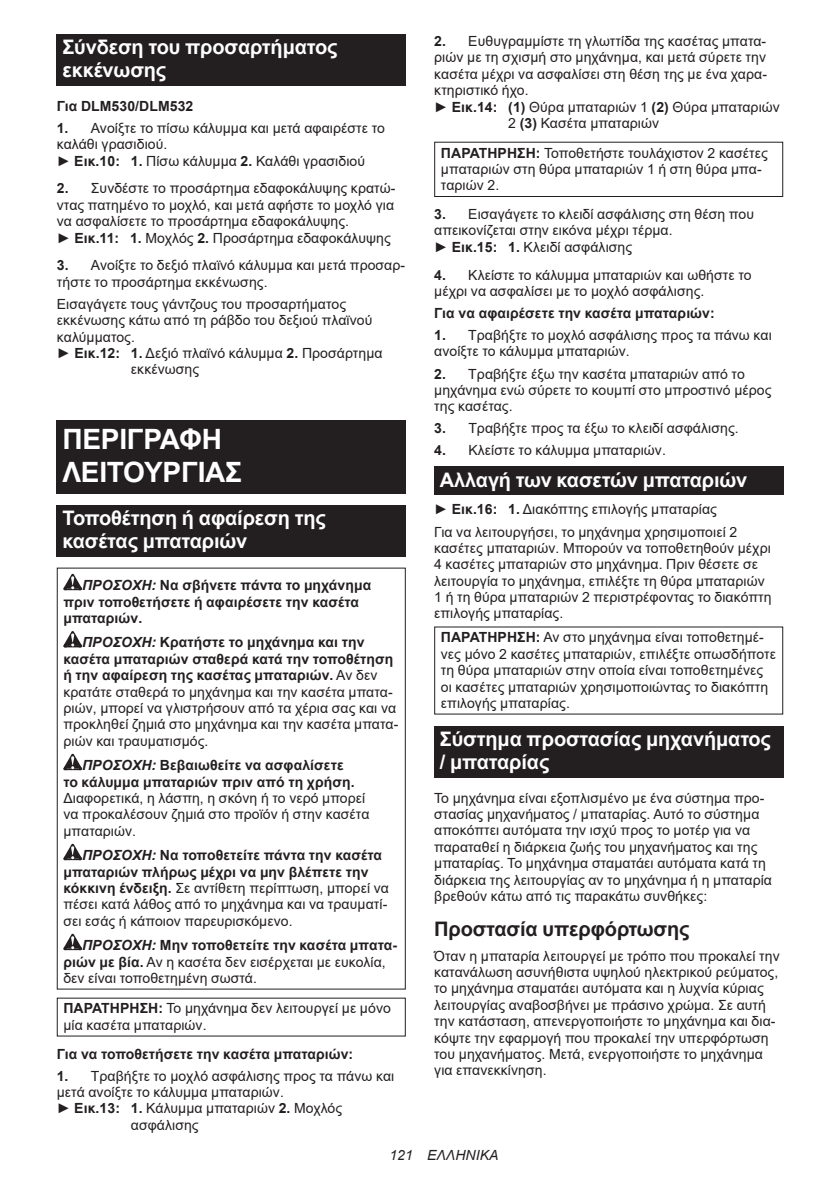
<style>
.page{position:relative;width:840px;height:1191px;background:#fff}
.page>*{position:absolute;margin:0;border:0;box-sizing:border-box;transform-origin:0 0}
.t1{font:700 28px/32.8px "Arial";letter-spacing:-.01em;color:#fff}
.t2{font:700 20px/23.4px "Arial";letter-spacing:-.01em;color:#fff}
.t3{font:700 20px "Arial";letter-spacing:-.01em;color:#231f20}
.t4{font:14px/16.4px "Arial";letter-spacing:.005em;color:#231f20}
.t5{font:700 14px/16.4px "Arial";letter-spacing:.005em;color:#231f20}
.t6{font:italic 14px "Arial";letter-spacing:.005em;color:#231f20}
.s1{font-weight:700}
.s2{font-style:italic}
.s3{font-weight:700;font-style:italic}
</style>
<div class="page">
<div style="left:57px;top:34px;width:348px;height:52px;background:#231f20"></div>
<div style="left:57px;top:419px;width:348px;height:74px;background:#231f20"></div>
<div style="left:57px;top:505px;width:348px;height:52px;background:#231f20"></div>
<svg style="left:63px;top:574px;width:19px;height:16px"></svg>
<svg style="left:63px;top:631px;width:19px;height:16px"></svg>
<svg style="left:63px;top:754px;width:19px;height:16px"></svg>
<svg style="left:63px;top:843px;width:19px;height:17px"></svg>
<svg style="left:63px;top:933px;width:19px;height:17px"></svg>
<div style="left:434px;top:142px;width:348px;height:55px;border:1px solid #231f20"></div>
<div style="left:434px;top:467px;width:348px;height:28px;background:#231f20"></div>
<div style="left:434px;top:726px;width:348px;height:52px;background:#231f20"></div>
<h2 class="t2" style="left:62px;top:36px;width:276px">Σύνδεση του προσαρτήματος εκκένωσης</h2>
<p class="t5" style="left:57px;top:98px;width:138px">Για DLM530/DLM532</p>
<p class="t4" style="left:57px;top:120px;width:329px"><span class="s1">1.</span> Ανοίξτε το πίσω κάλυμμα και μετά αφαιρέστε το καλάθι γρασιδιού.<br>► <span class="s1">Εικ.10: 1.</span> Πίσω κάλυμμα <span class="s1">2.</span> Καλάθι γρασιδιού</p>
<p class="t4" style="left:57px;top:180px;width:340px"><span class="s1">2.</span> Συνδέστε το προσάρτημα εδαφοκάλυψης κρατώ&shy;ντας πατημένο το μοχλό, και μετά αφήστε το μοχλό για να ασφαλίσετε το προσάρτημα εδαφοκάλυψης.<br>► <span class="s1">Εικ.11: 1.</span> Μοχλός <span class="s1">2.</span> Προσάρτημα εδαφοκάλυψης</p>
<p class="t4" style="left:57px;top:257px;width:349px"><span class="s1">3.</span> Ανοίξτε το δεξιό πλαϊνό κάλυμμα και μετά προσαρ&shy;τήστε το προσάρτημα εκκένωσης.</p>
<p class="t4" style="left:57px;top:295px;width:290px">Εισαγάγετε τους γάντζους του προσαρτήματος</p>
<p class="t4" style="left:57px;top:312px;width:317px">εκκένωσης κάτω από τη ράβδο του δεξιού πλαϊνού</p>
<p class="t4" style="left:57px;top:328px;width:80px">καλύμματος.</p>
<p class="t4" style="left:57px;top:345px;width:327px">► <span class="s1">Εικ.12: 1.</span> Δεξιό πλαϊνό κάλυμμα <span class="s1">2.</span> Προσάρτημα</p>
<p class="t4" style="left:131px;top:361px;width:70px">εκκένωσης</p>
<h1 class="t1" style="left:62px;top:423px;width:181px">ΠΕΡΙΓΡΑΦΗ<br>ΛΕΙΤΟΥΡΓΙΑΣ</h1>
<h2 class="t2" style="left:62px;top:506px;width:265px">Τοποθέτηση ή αφαίρεση της κασέτας μπαταριών</h2>
<p class="t5" style="left:63px;top:577px;width:309px;text-indent:19px"><span class="s2">ΠΡΟΣΟΧΗ:</span> Να σβήνετε πάντα το μηχάνημα πριν τοποθετήσετε ή αφαιρέσετε την κασέτα μπαταριών.</p>
<p class="t4" style="left:63px;top:634px;width:336px;text-indent:19px"><span class="s3">ΠΡΟΣΟΧΗ:</span> <span class="s1">Κρατήστε το μηχάνημα και την κασέτα μπαταριών σταθερά κατά την τοποθέτηση ή την αφαίρεση της κασέτας μπαταριών.</span> Αν δεν κρατάτε σταθερά το μηχάνημα και την κασέτα μπατα&shy;ριών, μπορεί να γλιστρήσουν από τα χέρια σας και να προκληθεί ζημιά στο μηχάνημα και την κασέτα μπατα&shy;ριών και τραυματισμός.</p>
<p class="t5" style="left:63px;top:757px;width:292px;text-align:center"><span class="s2">ΠΡΟΣΟΧΗ:</span> Βεβαιωθείτε να ασφαλίσετε<br>το κάλυμμα μπαταριών πριν από τη χρήση.</p>
<p class="t4" style="left:63px;top:789px;width:307px">Διαφορετικά, η λάσπη, η σκόνη ή το νερό μπορεί να προκαλέσουν ζημιά στο προϊόν ή στην κασέτα μπαταριών.</p>
<p class="t4" style="left:63px;top:847px;width:327px;text-indent:19px"><span class="s3">ΠΡΟΣΟΧΗ:</span> <span class="s1">Να τοποθετείτε πάντα την κασέτα μπαταριών πλήρως μέχρι να μην βλέπετε την κόκκινη ένδειξη.</span> Σε αντίθετη περίπτωση, μπορεί να πέσει κατά λάθος από το μηχάνημα και να τραυματί&shy;σει εσάς ή κάποιον παρευρισκόμενο.</p>
<p class="t4" style="left:63px;top:937px;width:335px;text-indent:19px"><span class="s3">ΠΡΟΣΟΧΗ:</span> <span class="s1">Μην τοποθετείτε την κασέτα μπατα&shy;ριών με βία.</span> Αν η κασέτα δεν εισέρχεται με ευκολία, δεν είναι τοποθετημένη σωστά.</p>
<p class="t4" style="left:63px;top:1000px;width:329px"><span class="s1">ΠΑΡΑΤΗΡΗΣΗ:</span> Το μηχάνημα δεν λειτουργεί με μόνο μία κασέτα μπαταριών.</p>
<p class="t5" style="left:57px;top:1045px;width:298px">Για να τοποθετήσετε την κασέτα μπαταριών:</p>
<p class="t4" style="left:57px;top:1067px;width:339px"><span class="s1">1.</span> Τραβήξτε το μοχλό ασφάλισης προς τα πάνω και</p>
<p class="t4" style="left:57px;top:1083px;width:228px">μετά ανοίξτε το κάλυμμα μπαταριών.</p>
<p class="t4" style="left:57px;top:1100px;width:287px">► <span class="s1">Εικ.13: 1.</span> Κάλυμμα μπαταριών <span class="s1">2.</span> Μοχλός</p>
<p class="t4" style="left:131px;top:1116px;width:69px">ασφάλισης</p>
<p class="t4" style="left:434px;top:33px;width:333px"><span class="s1">2.</span> Ευθυγραμμίστε τη γλωττίδα της κασέτας μπατα-</p>
<p class="t4" style="left:434px;top:49px;width:333px">ριών με τη σχισμή στο μηχάνημα, και μετά σύρετε την</p>
<p class="t4" style="left:434px;top:66px;width:334px">κασέτα μέχρι να ασφαλίσει στη θέση της με ένα χαρα-</p>
<p class="t4" style="left:434px;top:82px;width:96px">κτηριστικό ήχο.</p>
<p class="t4" style="left:434px;top:98px;width:347px">► <span class="s1">Εικ.14: (1)</span> Θύρα μπαταριών 1 <span class="s1">(2)</span> Θύρα μπαταριών</p>
<p class="t4" style="left:508px;top:115px;width:152px">2 <span class="s1">(3)</span> Κασέτα μπαταριών</p>
<p class="t4" style="left:440px;top:144px;width:328px"><span class="s1">ΠΑΡΑΤΗΡΗΣΗ:</span> Τοποθετήστε τουλάχιστον 2 κασέτες μπαταριών στη θύρα μπαταριών 1 ή στη θύρα μπα&shy;ταριών 2.</p>
<p class="t4" style="left:434px;top:206px;width:321px"><span class="s1">3.</span> Εισαγάγετε το κλειδί ασφάλισης στη θέση που απεικονίζεται στην εικόνα μέχρι τέρμα.<br>► <span class="s1">Εικ.15: 1.</span> Κλειδί ασφάλισης</p>
<p class="t4" style="left:434px;top:266px;width:319px"><span class="s1">4.</span> Κλείστε το κάλυμμα μπαταριών και ωθήστε το μέχρι να ασφαλίσει με το μοχλό ασφάλισης.</p>
<p class="t5" style="left:434px;top:305px;width:282px">Για να αφαιρέσετε την κασέτα μπαταριών:</p>
<p class="t4" style="left:434px;top:327px;width:339px"><span class="s1">1.</span> Τραβήξτε το μοχλό ασφάλισης προς τα πάνω και ανοίξτε το κάλυμμα μπαταριών.</p>
<p class="t4" style="left:434px;top:365px;width:338px"><span class="s1">2.</span> Τραβήξτε έξω την κασέτα μπαταριών από το μηχάνημα ενώ σύρετε το κουμπί στο μπροστινό μέρος της κασέτας.</p>
<p class="t4" style="left:434px;top:420px;width:306px"><span class="s1">3.</span> Τραβήξτε προς τα έξω το κλειδί ασφάλισης.</p>
<p class="t4" style="left:434px;top:442px;width:233px"><span class="s1">4.</span> Κλείστε το κάλυμμα μπαταριών.</p>
<h2 class="t2" style="left:439px;top:468px;width:309px">Αλλαγή των κασετών μπαταριών</h2>
<p class="t4" style="left:434px;top:498px;width:304px;line-height:22px">► <span class="s1">Εικ.16: 1.</span> Διακόπτης επιλογής μπαταρίας<br>Για να λειτουργήσει, το μηχάνημα χρησιμοποιεί 2</p>
<p class="t4" style="left:434px;top:539px;width:339px">κασέτες μπαταριών. Μπορούν να τοποθετηθούν μέχρι 4 κασέτες μπαταριών στο μηχάνημα. Πριν θέσετε σε λειτουργία το μηχάνημα, επιλέξτε τη θύρα μπαταριών 1 ή τη θύρα μπαταριών 2 περιστρέφοντας το διακόπτη επιλογής μπαταρίας.</p>
<p class="t4" style="left:440px;top:629px;width:336px"><span class="s1">ΠΑΡΑΤΗΡΗΣΗ:</span> Αν στο μηχάνημα είναι τοποθετημέ&shy;νες μόνο 2 κασέτες μπαταριών, επιλέξτε οπωσδήποτε τη θύρα μπαταριών στην οποία είναι τοποθετημένες οι κασέτες μπαταριών χρησιμοποιώντας το διακόπτη επιλογής μπαταρίας.</p>
<h2 class="t2" style="left:439px;top:727px;width:332px">Σύστημα προστασίας μηχανήματος / μπαταρίας</h2>
<p class="t4" style="left:434px;top:789px;width:339px">Το μηχάνημα είναι εξοπλισμένο με ένα σύστημα προ&shy;στασίας μηχανήματος / μπαταρίας. Αυτό το σύστημα αποκόπτει αυτόματα την ισχύ προς το μοτέρ για να παραταθεί η διάρκεια ζωής του μηχανήματος και της μπαταρίας. Το μηχάνημα σταματάει αυτόματα κατά τη διάρκεια της λειτουργίας αν το μηχάνημα ή η μπαταρία βρεθούν κάτω από τις παρακάτω συνθήκες:</p>
<h2 class="t3" style="left:434px;top:914px;width:257px">Προστασία υπερφόρτωσης</h2>
<p class="t4" style="left:434px;top:947px;width:347px">Όταν η μπαταρία λειτουργεί με τρόπο που προκαλεί την κατανάλωση ασυνήθιστα υψηλού ηλεκτρικού ρεύματος, το μηχάνημα σταματάει αυτόματα και η λυχνία κύριας λειτουργίας αναβοσβήνει με πράσινο χρώμα. Σε αυτή την κατάσταση, απενεργοποιήστε το μηχάνημα και δια&shy;κόψτε την εφαρμογή που προκαλεί την υπερφόρτωση του μηχανήματος. Μετά, ενεργοποιήστε το μηχάνημα για επανεκκίνηση.</p>
<p class="t6" style="left:389px;top:1146px;width:111px">121 ΕΛΛΗΝΙΚΑ</p>
</div>
